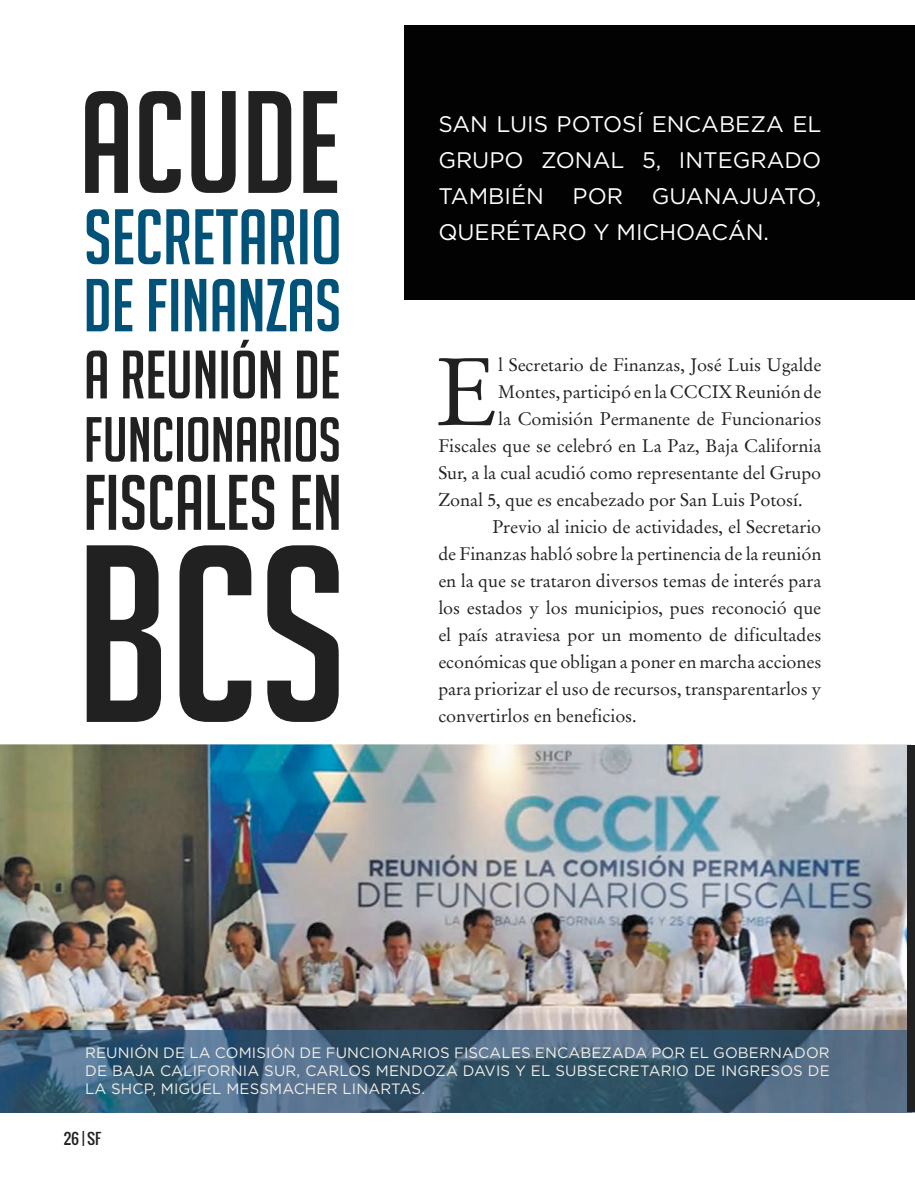
<style>
.page{position:relative;width:915px;height:1191px;background:#fff}
.page>*{position:absolute;margin:0;border:0;box-sizing:border-box;transform-origin:0 0}
.t1{font:95.1px "Stempel Garamond";color:#222121}
.t2{font:22.5px/36px "Gotham";color:#fff;text-align:justify}
.t3{font:18px "Stempel Garamond";letter-spacing:-.005em;color:#222121}
.t4{font:15px/18px "Gotham";letter-spacing:.01em;color:#f0efe9;text-align:justify}
.t5{font:15px "Oswald";color:#222121}
</style>
<div class="page">
<img style="left:0;top:744px;width:910px;height:286px">
<svg style="left:87px;top:279px;width:251px;height:52px"></svg>
<svg style="left:87px;top:340px;width:251px;height:58px"></svg>
<svg style="left:87px;top:417px;width:251px;height:45px"></svg>
<svg style="left:87px;top:475px;width:251px;height:55px"></svg>
<svg style="left:87px;top:545px;width:251px;height:177px;fill:#222121"></svg>
<svg style="left:87px;top:209px;width:251px;height:55px"></svg>
<svg style="left:85px;top:91px;width:252px;height:102px"></svg>
<div style="left:404px;top:25px;width:510px;height:275px;background:#020202"></div>
<img style="left:0;top:1030px;width:907px;height:82px">
<div style="left:907px;top:745px;width:7px;height:367px;background:#222121"></div>
<p class="t2" style="left:438px;top:106px;width:384px">SAN LUIS POTOSÍ ENCABEZA EL GRUPO ZONAL 5, INTEGRADO TAMBIÉN</p>
<p class="t2" style="left:438px;top:178px;width:384px;text-indent:213px">GUANAJUATO,<br>QUERÉTARO Y MICHOACÁN.</p>
<p class="t2" style="left:572px;top:178px;width:52px">POR</p>
<h1 class="t1" style="left:435px;top:335px;width:65px">E</h1>
<p class="t3" style="left:498px;top:354px;width:324px">l Secretario de Finanzas, José Luis Ugalde</p>
<p class="t3" style="left:498px;top:381px;width:324px">Montes, participó en la CCCIX Reunión de</p>
<p class="t3" style="left:498px;top:408px;width:324px">la Comisión Permanente de Funcionarios</p>
<p class="t3" style="left:438px;top:435px;width:384px">Fiscales que se celebró en La Paz, Baja California</p>
<p class="t3" style="left:438px;top:462px;width:384px">Sur, a la cual acudió como representante del Grupo</p>
<p class="t3" style="left:438px;top:489px;width:365px">Zonal 5, que es encabezado por San Luis Potosí.</p>
<p class="t3" style="left:492px;top:516px;width:330px">Previo al inicio de actividades, el Secretario</p>
<p class="t3" style="left:438px;top:543px;width:384px">de Finanzas habló sobre la pertinencia de la reunión</p>
<p class="t3" style="left:438px;top:570px;width:384px">en la que se trataron diversos temas de interés para</p>
<p class="t3" style="left:438px;top:597px;width:384px">los estados y los municipios, pues reconoció que</p>
<p class="t3" style="left:438px;top:624px;width:384px">el país atraviesa por un momento de dificultades</p>
<p class="t3" style="left:438px;top:651px;width:384px">económicas que obligan a poner en marcha acciones</p>
<p class="t3" style="left:438px;top:678px;width:384px">para priorizar el uso de recursos, transparentarlos y</p>
<p class="t3" style="left:438px;top:705px;width:200px">convertirlos en beneficios.</p>
<p class="t4" style="left:85px;top:1043px;width:746px">REUNIÓN DE LA COMISIÓN DE FUNCIONARIOS FISCALES ENCABEZADA POR EL GOBERNADOR DE BAJA CALIFORNIA SUR, CARLOS MENDOZA DAVIS Y EL SUBSECRETARIO DE INGRESOS DE LA SHCP, MIGUEL MESSMACHER LINARTAS.</p>
<p class="t5" style="left:64px;top:1127px;width:39px">26 | SF</p>
</div>
